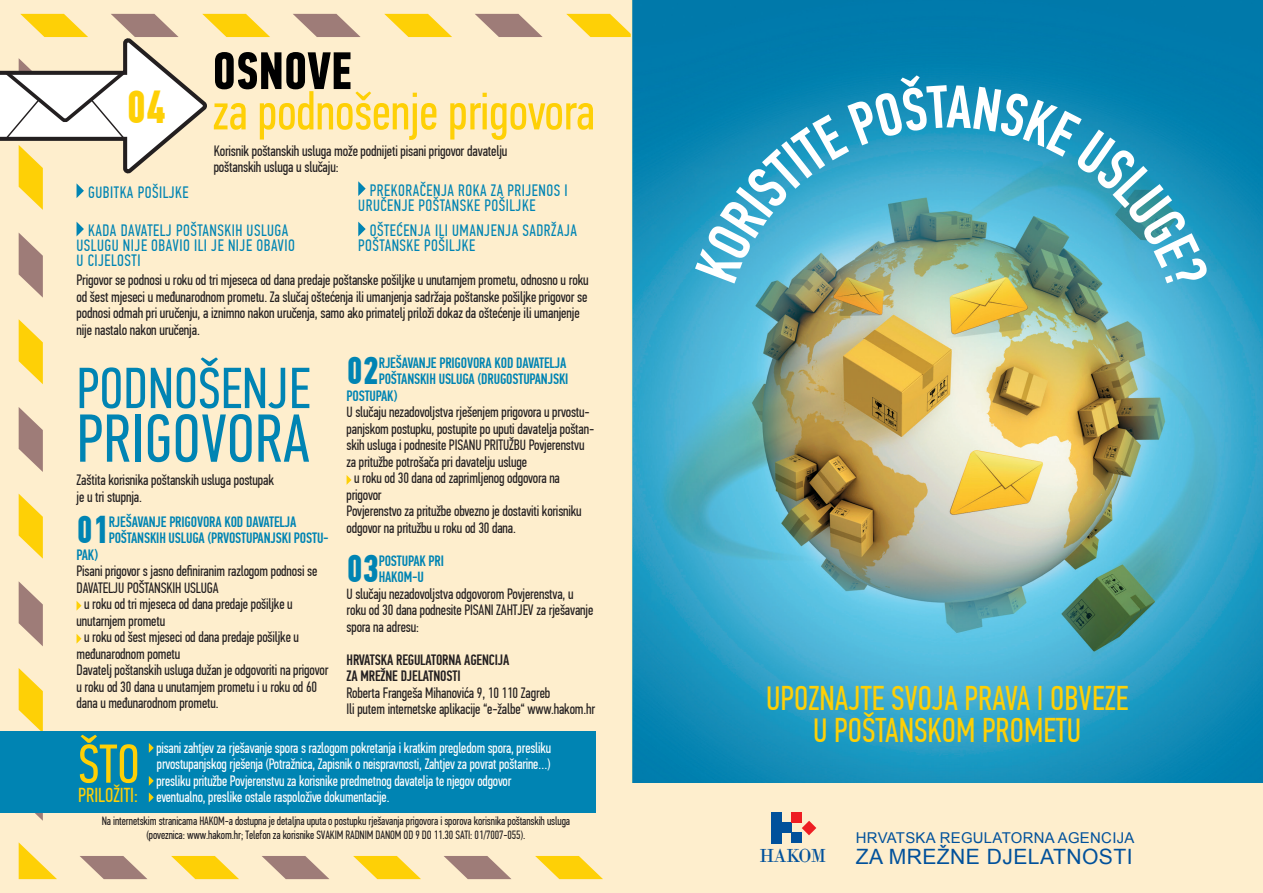
<style>
.page{position:relative;width:1263px;height:893px;background:#feeecd}
.page>*{position:absolute;margin:0;border:0;box-sizing:border-box;transform-origin:0 0}
.t1{font:67.8px "PF Din Text Comp Pro";color:#0084b3}
.t2{font:57.9px "PF Din Text Comp Pro";color:#0084b3}
.t3{font:54.75px "PF Din Text Comp Pro";color:#fed006}
.t4{font:52.65px "PF Din Text Comp Pro";color:#fed006}
.t5{font:700 52.65px "PF Din Text Comp Pro";color:#000}
.t6{font:700 46.2px "PF Din Text Comp Pro";color:#fed006}
.t7{font:700 38.7px "PF Din Text Comp Pro";color:#0084b3}
.t8{font:34.35px "PF Din Text Comp Pro";color:#fed006}
.t9{font:21.15px "Arial";letter-spacing:.02em;color:#01519b}
.t10{font:20.25px "PF Din Text Comp Pro";color:#fed006}
.t11{font:19.8px "Bodoni";letter-spacing:-.045em;color:#01519b;scale:.93 1}
.t12{font:16.5px/15px "PF Din Text Comp Pro";letter-spacing:.03em;color:#0084b3}
.t13{font:15px/16.5px "PF Din Text Comp Pro";letter-spacing:-.01em;color:#231f20}
.t14{font:15px "PF Din Text Comp Pro";letter-spacing:-.01em;color:#fff}
.t15{font:500 15px/16.5px "PF Din Text Comp Pro";letter-spacing:-.01em;color:#0084b3}
.t16{font:500 15px "PF Din Text Comp Pro";letter-spacing:-.01em;color:#231f20}
.t17{font:14.85px "Arial";letter-spacing:.02em;color:#01519b}
.t18{font:12px "PF Din Text Comp Pro";letter-spacing:-.01em;color:#231f20}
.s1{font-weight:500}
</style>
<div class="page">
<svg style="left:20px;top:14px;width:611px;height:24px"></svg>
<svg style="left:19px;top:319px;width:584px;height:560px"></svg>
<svg style="left:19px;top:407px;width:492px;height:472px"></svg>
<svg style="left:19px;top:494px;width:402px;height:385px"></svg>
<svg style="left:19px;top:581px;width:310px;height:298px"></svg>
<svg style="left:19px;top:668px;width:220px;height:211px"></svg>
<img style="left:632px;top:0;width:631px;height:783px">
<hr style="left:631px;top:0;width:1px;height:893px;background:#feefbb">
<div style="left:623px;top:783px;width:640px;height:110px;background:#feeecd"></div>
<div style="left:771px;top:812px;width:10px;height:31px;background:#01519b"></div>
<div style="left:781px;top:822px;width:10px;height:11px;background:#01519b"></div>
<div style="left:791px;top:833px;width:11px;height:10px;background:#01519b"></div>
<div style="left:791px;top:812px;width:11px;height:10px;background:#ee1d23"></div>
<svg style="left:802px;top:821px;width:14px;height:14px"></svg>
<svg style="left:77px;top:601px;width:4px;height:10px"></svg>
<svg style="left:77px;top:634px;width:4px;height:10px"></svg>
<svg style="left:0;top:34px;width:211px;height:139px"></svg>
<svg style="left:77px;top:184px;width:7px;height:14px"></svg>
<svg style="left:77px;top:222px;width:7px;height:14px"></svg>
<svg style="left:358px;top:181px;width:8px;height:15px"></svg>
<svg style="left:358px;top:222px;width:8px;height:14px"></svg>
<svg style="left:347px;top:475px;width:4px;height:10px"></svg>
<div style="left:0;top:731px;width:595px;height:82px;background:#0084b3"></div>
<svg style="left:19px;top:743px;width:135px;height:136px"></svg>
<svg style="left:695px;top:14px;width:549px;height:275px;background:#2794b6"></svg>
<p class="t6" style="left:127px;top:79px;width:41px">04</p>
<p class="t5" style="left:213px;top:39px;width:141px">OSNOVE</p>
<p class="t4" style="left:213px;top:81px;width:384px">za podnošenje prigovora</p>
<p class="t13" style="left:214px;top:142px;width:295px">Korisnik poštanskih usluga može podnijeti pisani prigovor davatelju poštanskih usluga u slučaju:</p>
<p class="t12" style="left:88px;top:185px;width:102px">GUBITKA POŠILJKE</p>
<p class="t12" style="left:77px;top:223px;width:220px;text-indent:12px">KADA DAVATELJ POŠTANSKIH USLUGA<br>USLUGU NIJE OBAVIO ILI JE NIJE OBAVIO<br>U CIJELOSTI</p>
<p class="t12" style="left:370px;top:183px;width:199px">PREKORAČENJA ROKA ZA PRIJENOS I</p>
<p class="t12" style="left:358px;top:198px;width:179px">URUČENJE POŠTANSKE POŠILJKE</p>
<p class="t12" style="left:358px;top:223px;width:220px;text-indent:12px">OŠTEĆENJA ILI UMANJENJA SADRŽAJA<br>POŠTANSKE POŠILJKE</p>
<p class="t13" style="left:77px;top:272px;width:514px">Prigovor se podnosi u roku od tri mjeseca od dana predaje poštanske pošiljke u unutarnjem prometu, odnosno u roku od šest mjeseci u međunarodnom prometu. Za slučaj oštećenja ili umanjenja sadržaja poštanske pošiljke prigovor se podnosi odmah pri uručenju, a iznimno nakon uručenja, samo ako primatelj priloži dokaz da oštećenje ili umanjenje nije nastalo nakon uručenja.</p>
<p class="t7" style="left:347px;top:348px;width:34px">02</p>
<p class="t15" style="left:379px;top:355px;width:189px">RJEŠAVANJE PRIGOVORA KOD DAVATELJA</p>
<p class="t2" style="left:77px;top:355px;width:235px">PODNOŠENJE</p>
<p class="t1" style="left:77px;top:400px;width:235px">PRIGOVORA</p>
<p class="t15" style="left:379px;top:371px;width:191px">POŠTANSKIH USLUGA (DRUGOSTUPANJSKI</p>
<p class="t15" style="left:347px;top:388px;width:52px">POSTUPAK)</p>
<p class="t13" style="left:347px;top:404px;width:249px">U slučaju nezadovoljstva rješenjem prigovora u prvostu&shy;panjskom postupku, postupite po uputi davatelja poštan&shy;skih usluga i podnesite PISANU PRITUŽBU Povjerenstvu za pritužbe potrošača pri davatelju usluge</p>
<p class="t13" style="left:347px;top:470px;width:215px;text-indent:8px">u roku od 30 dana od zaprimljenog odgovora na prigovor</p>
<p class="t13" style="left:347px;top:503px;width:237px">Povjerenstvo za pritužbe obvezno je dostaviti korisniku odgovor na pritužbu u roku od 30 dana.</p>
<p class="t7" style="left:347px;top:546px;width:34px">03</p>
<p class="t15" style="left:379px;top:553px;width:67px">POSTUPAK PRI</p>
<p class="t13" style="left:77px;top:472px;width:199px">Zaštita korisnika poštanskih usluga postupak je u tri stupnja.</p>
<p class="t7" style="left:77px;top:506px;width:34px">01</p>
<p class="t15" style="left:109px;top:513px;width:221px">RJEŠAVANJE PRIGOVORA KOD DAVATELJA<br>POŠTANSKIH USLUGA (PRVOSTUPANJSKI POSTU-</p>
<p class="t15" style="left:77px;top:546px;width:23px">PAK)</p>
<p class="t13" style="left:77px;top:563px;width:242px">Pisani prigovor s jasno definiranim razlogom podnosi se<br>DAVATELJU POŠTANSKIH USLUGA</p>
<p class="t13" style="left:77px;top:596px;width:218px;text-indent:8px">u roku od tri mjeseca od dana predaje pošiljke u unutarnjem prometu</p>
<p class="t13" style="left:77px;top:629px;width:224px;text-indent:8px">u roku od šest mjeseci od dana predaje pošiljke u međunarodnom pometu</p>
<p class="t13" style="left:77px;top:662px;width:253px">Davatelj poštanskih usluga dužan je odgovoriti na prigovor u roku od 30 dana u unutarnjem prometu i u roku od 60 dana u međunarodnom prometu.</p>
<p class="t15" style="left:379px;top:569px;width:47px">HAKOM-U</p>
<p class="t13" style="left:347px;top:586px;width:248px">U slučaju nezadovoljstva odgovorom Povjerenstva, u roku od 30 dana podnesite PISANI ZAHTJEV za rješavanje spora na adresu:</p>
<p class="t16" style="left:347px;top:651px;width:164px">HRVATSKA REGULATORNA AGENCIJA</p>
<p class="t13" style="left:347px;top:668px;width:205px"><span class="s1">ZA MREŽNE DJELATNOSTI<br></span>Roberta Frangeša Mihanovića 9, 10 110 Zagreb</p>
<p class="t13" style="left:347px;top:701px;width:250px">Ili putem internetske aplikacije “e-žalbe“ www.hakom.hr</p>
<p class="t14" style="left:156px;top:739px;width:396px">pisani zahtjev za rješavanje spora s razlogom pokretanja i kratkim pregledom spora, presliku</p>
<p class="t14" style="left:157px;top:756px;width:395px">prvostupanjskog rješenja (Potražnica, Zapisnik o neispravnosti, Zahtjev za povrat poštarine…)</p>
<p class="t14" style="left:156px;top:772px;width:357px">presliku pritužbe Povjerenstvu za korisnike predmetnog davatelja te njegov odgovor</p>
<p class="t14" style="left:156px;top:789px;width:235px">eventualno, preslike ostale raspoložive dokumentacije.</p>
<p class="t3" style="left:78px;top:733px;width:63px">ŠTO</p>
<p class="t10" style="left:78px;top:783px;width:62px">PRILOŽITI:</p>
<p class="t18" style="left:102px;top:814px;width:470px">Na internetskim stranicama HAKOM-a dostupna je detaljna uputa o postupku rješavanja prigovora i sporova korisnika poštanskih usluga</p>
<p class="t18" style="left:147px;top:828px;width:380px">(poveznica: www.hakom.hr; Telefon za korisnike SVAKIM RADNIM DANOM OD 9 DO 11.30 SATI: 01/7007-055).</p>
<p class="t8" style="left:766px;top:679px;width:364px">UPOZNAJTE SVOJA PRAVA I OBVEZE</p>
<p class="t8" style="left:813px;top:710px;width:270px">U POŠTANSKOM PROMETU</p>
<p class="t17" style="left:856px;top:828px;width:280px">HRVATSKA REGULATORNA AGENCIJA</p>
<p class="t11" style="left:759px;top:844px;width:73px">HAKOM</p>
<p class="t9" style="left:856px;top:842px;width:278px">ZA MREŽNE DJELATNOSTI</p>
</div>
